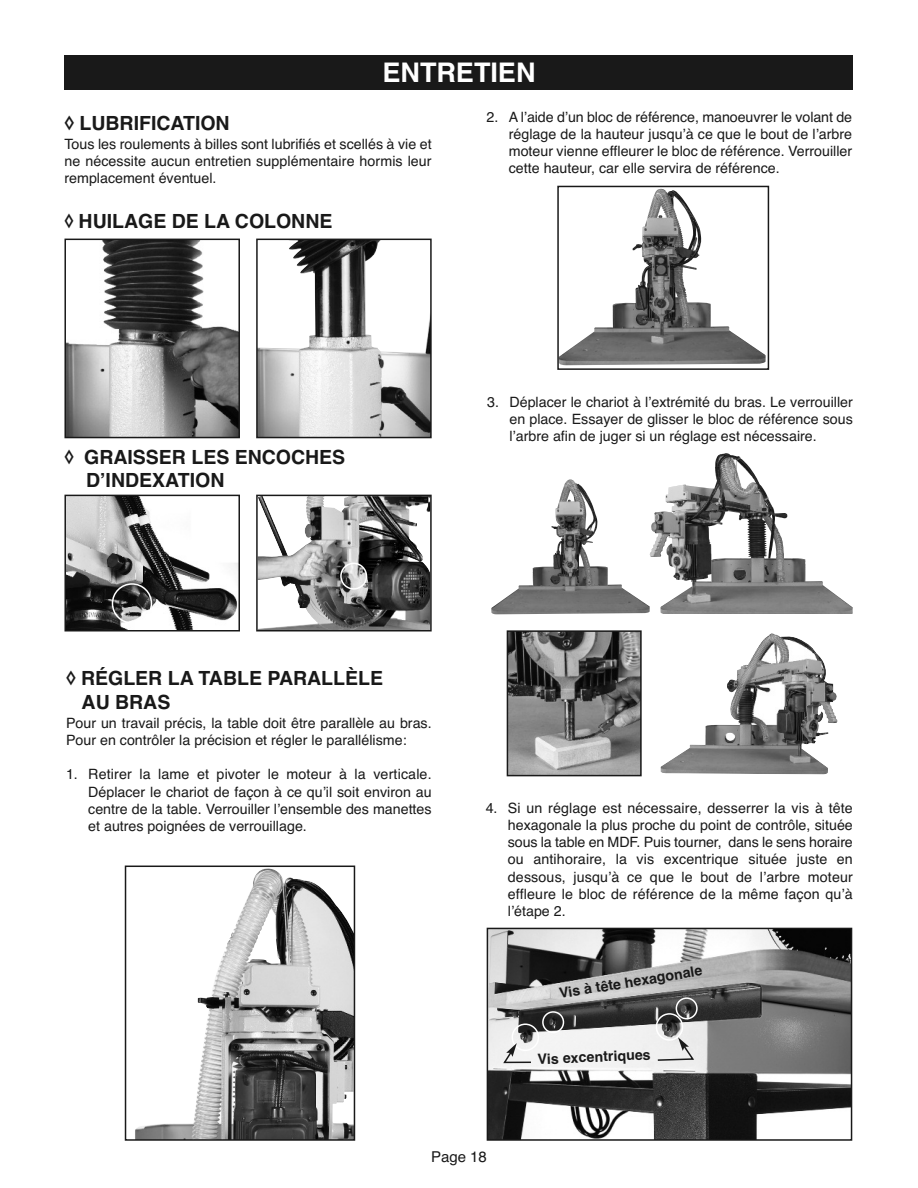
<style>
.page{position:relative;width:918px;height:1188px;background:#fff}
.page>*{position:absolute;margin:0;border:0;box-sizing:border-box;transform-origin:0 0}
.t1{font:700 27px "Helvetica";color:#fff}
.t2{font:700 19.5px/23.4px "Helvetica";color:#191919}
.t3{font:700 19.5px/23.4px "Helvetica";color:#191919;scale:.96 1}
.t4{font:700 19.5px "Helvetica";color:#191919;scale:.94 1}
.t5{font:15px "Helvetica";color:#191919}
.t6{font:14.25px/17.1px "Helvetica";color:#191919;text-align:justify}
.t7{font:700 14.25px "Helvetica";color:#191919}
</style>
<div class="page">
<img style="left:67px;top:242px;width:170px;height:193px">
<div style="left:64px;top:239px;width:176px;height:199px;border:2px solid #191919"></div>
<img style="left:259px;top:242px;width:170px;height:193px">
<div style="left:256px;top:239px;width:176px;height:199px;border:2px solid #191919"></div>
<img style="left:259px;top:498px;width:170px;height:130px">
<div style="left:256px;top:495px;width:176px;height:136px;border:2px solid #191919"></div>
<img style="left:67px;top:498px;width:170px;height:131px">
<div style="left:64px;top:495px;width:176px;height:137px;border:2px solid #191919"></div>
<svg style="left:112px;top:583px;width:40px;height:41px"></svg>
<svg style="left:340px;top:563px;width:27px;height:27px"></svg>
<img style="left:490px;top:931px;width:359px;height:207px">
<div style="left:487px;top:928px;width:365px;height:213px;border:2px solid #191919"></div>
<svg style="left:656px;top:997px;width:42px;height:65px"></svg>
<svg style="left:502px;top:1011px;width:62px;height:53px"></svg>
<img style="left:560px;top:189px;width:206px;height:176px">
<div style="left:557px;top:186px;width:212px;height:184px;border:2px solid #191919"></div>
<img style="left:491px;top:479px;width:159px;height:135px">
<img style="left:650px;top:453px;width:203px;height:161px">
<img style="left:660px;top:633px;width:178px;height:141px">
<img style="left:510px;top:633px;width:129px;height:140px">
<div style="left:507px;top:630px;width:135px;height:146px;border:2px solid #191919"></div>
<img style="left:135px;top:869px;width:217px;height:269px">
<div style="left:125px;top:866px;width:230px;height:275px;border:2px solid #191919"></div>
<div style="left:65px;top:56px;width:788px;height:34px;background:#191919"></div>
<h1 class="t1" style="left:382px;top:57px;width:155px">ENTRETIEN</h1>
<h2 class="t2" style="left:64px;top:111px;width:167px">◊ LUBRIFICATION</h2>
<p class="t6" style="left:64px;top:136px;width:369px">Tous les roulements à billes sont lubrifiés et scellés à vie et ne nécessite aucun entretien supplémentaire hormis leur remplacement éventuel.</p>
<h2 class="t4" style="left:64px;top:209px;width:287px">◊ HUILAGE DE LA COLONNE</h2>
<p class="t6" style="left:509px;top:108px;width:345px;text-indent:-22px">2. A l’aide d’un bloc de référence, manoeuvrer le volant de réglage de la hauteur jusqu’à ce que le bout de l’arbre moteur vienne effleurer le bloc de référence. Verrouiller cette hauteur, car elle servira de référence.</p>
<h2 class="t3" style="left:86px;top:445px;width:271px;text-indent:-22px">◊ GRAISSER LES ENCOCHES<br>D’INDExATION</h2>
<p class="t6" style="left:509px;top:394px;width:345px;text-indent:-22px">3. Déplacer le chariot à l’extrémité du bras. Le verrouiller en place. Essayer de glisser le bloc de référence sous l’arbre afin de juger si un réglage est nécessaire.</p>
<h2 class="t2" style="left:82px;top:667px;width:303px;text-indent:-16px">◊ RÉGLER LA TABLE PARALLÈLE<br>AU BRAS</h2>
<p class="t6" style="left:66px;top:715px;width:367px">Pour un travail précis, la table doit être parallèle au bras.<br>Pour en contrôler la précision et régler le parallélisme:</p>
<p class="t6" style="left:88px;top:766px;width:345px;text-indent:-22px">1. Retirer la lame et pivoter le moteur à la verticale.<br>Déplacer le chariot de façon à ce qu’il soit environ au centre de la table. Verrouiller l’ensemble des manettes et autres poignées de verrouillage.</p>
<p class="t6" style="left:508px;top:800px;width:346px;text-indent:-22px">4. Si un réglage est nécessaire, desserrer la vis à tête hexagonale la plus proche du point de contrôle, située sous la table en MDF. Puis tourner, dans le sens horaire ou antihoraire, la vis excentrique située juste en dessous, jusqu’à ce que le bout de l’arbre moteur effleure le bloc de référence de la même façon qu’à l’étape 2.</p>
<p class="t7" style="left:558px;top:985px;width:146px;rotate:-9deg">Vis à tête hexagonale</p>
<p class="t7" style="left:538px;top:1050px;width:115px;rotate:-2deg">Vis excentriques</p>
<p class="t5" style="left:431px;top:1148px;width:57px">Page 18</p>
</div>
